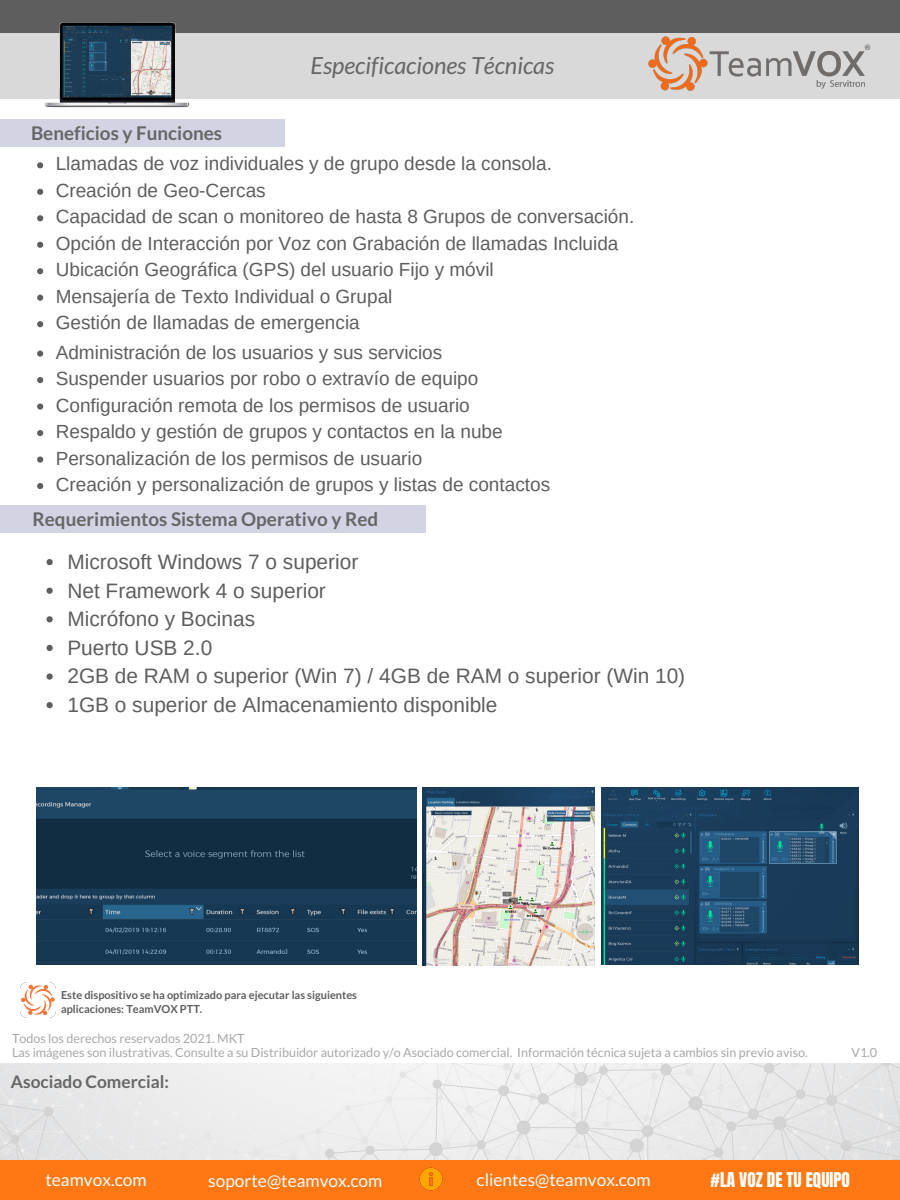
<style>
.page{position:relative;width:900px;height:1200px;background:#fff}
.page>*{position:absolute;margin:0;border:0;box-sizing:border-box;transform-origin:0 0}
.t1{font:italic 23.6px "Lato";color:#666}
.t2{font:20.9px "Arimo";color:#5e5e5e}
.t3{font:19px "Arimo";color:#5e5e5e}
.t4{font:700 18.9px "Lato";color:#666}
.t5{font:17.3px "Lato";color:#fff}
.t6{font:700 17.3px "Lato";color:#666}
.t7{font:17.3px "Anton";color:#fff}
.t8{font:12.6px "Lato";color:#a8a8a8}
.t9{font:700 11px "Lato";color:#5e5e5e}
</style>
<div class="page">
<div style="left:0;top:32px;width:900px;height:66px;background:#d9d9d9"></div>
<div style="left:0;top:0;width:900px;height:33px;background:#5e5e5e"></div>
<div style="left:0;top:1158px;width:900px;height:42px;background:#ff7813"></div>
<img style="left:419px;top:1167px;width:24px;height:24px">
<img style="left:0;top:1063px;width:900px;height:96px">
<img style="left:21px;top:983px;width:35px;height:35px">
<div style="left:0;top:120px;width:285px;height:26px;background:#d2d4e4"></div>
<div style="left:0;top:506px;width:425px;height:26px;background:#d2d4e4"></div>
<img style="left:638px;top:36px;width:240px;height:63px">
<svg style="left:47px;top:559px;width:6px;height:6px"></svg>
<svg style="left:47px;top:588px;width:6px;height:6px"></svg>
<svg style="left:47px;top:616px;width:6px;height:6px"></svg>
<svg style="left:47px;top:645px;width:6px;height:6px"></svg>
<svg style="left:47px;top:673px;width:6px;height:7px"></svg>
<svg style="left:47px;top:702px;width:6px;height:6px"></svg>
<svg style="left:37px;top:162px;width:6px;height:6px"></svg>
<svg style="left:37px;top:189px;width:6px;height:6px"></svg>
<svg style="left:37px;top:215px;width:6px;height:6px"></svg>
<svg style="left:37px;top:242px;width:6px;height:6px"></svg>
<svg style="left:37px;top:268px;width:6px;height:6px"></svg>
<svg style="left:37px;top:295px;width:6px;height:6px"></svg>
<svg style="left:37px;top:321px;width:6px;height:6px"></svg>
<img style="left:38px;top:22px;width:161px;height:86px">
<img style="left:423px;top:788px;width:171px;height:178px">
<img style="left:602px;top:788px;width:256px;height:177px">
<svg style="left:37px;top:351px;width:6px;height:6px"></svg>
<svg style="left:37px;top:377px;width:6px;height:6px"></svg>
<svg style="left:37px;top:404px;width:6px;height:6px"></svg>
<svg style="left:37px;top:430px;width:6px;height:6px"></svg>
<svg style="left:37px;top:457px;width:6px;height:6px"></svg>
<svg style="left:37px;top:483px;width:6px;height:6px"></svg>
<img style="left:36px;top:788px;width:380px;height:177px">
<p class="t4" style="left:31px;top:121px;width:193px">Beneficios y Funciones</p>
<p class="t1" style="left:310px;top:50px;width:245px">Especificaciones Técnicas</p>
<p class="t3" style="left:56px;top:153px;width:498px">Llamadas de voz individuales y de grupo desde la consola.</p>
<p class="t3" style="left:56px;top:180px;width:212px">Creación de Geo-Cercas</p>
<p class="t3" style="left:56px;top:206px;width:580px">Capacidad de scan o monitoreo de hasta 8 Grupos de conversación.</p>
<p class="t3" style="left:56px;top:233px;width:564px">Opción de Interacción por Voz con Grabación de llamadas Incluida</p>
<p class="t3" style="left:56px;top:259px;width:440px">Ubicación Geográfica (GPS) del usuario Fijo y móvil</p>
<p class="t3" style="left:56px;top:286px;width:338px">Mensajería de Texto Individual o Grupal</p>
<p class="t3" style="left:56px;top:312px;width:306px">Gestión de llamadas de emergencia</p>
<p class="t3" style="left:56px;top:342px;width:388px">Administración de los usuarios y sus servicios</p>
<p class="t3" style="left:56px;top:368px;width:424px">Suspender usuarios por robo o extravío de equipo</p>
<p class="t3" style="left:56px;top:394px;width:416px">Configuración remota de los permisos de usuario</p>
<p class="t3" style="left:56px;top:421px;width:448px">Respaldo y gestión de grupos y contactos en la nube</p>
<p class="t3" style="left:56px;top:447px;width:368px">Personalización de los permisos de usuario</p>
<p class="t3" style="left:56px;top:474px;width:496px">Creación y personalización de grupos y listas de contactos</p>
<p class="t4" style="left:33px;top:507px;width:347px">Requerimientos Sistema Operativo y Red</p>
<p class="t2" style="left:67px;top:550px;width:292px">Microsoft Windows 7 o superior</p>
<p class="t2" style="left:67px;top:579px;width:260px">Net Framework 4 o superior</p>
<p class="t2" style="left:67px;top:607px;width:189px">Micrófono y Bocinas</p>
<p class="t2" style="left:67px;top:636px;width:146px">Puerto USB 2.0</p>
<p class="t2" style="left:67px;top:664px;width:619px">2GB de RAM o superior (Win 7) / 4GB de RAM o superior (Win 10)</p>
<p class="t2" style="left:67px;top:693px;width:432px">1GB o superior de Almacenamiento disponible</p>
<p class="t9" style="left:61px;top:988px;width:298px">Este dispositivo se ha optimizado para ejecutar las siguientes</p>
<p class="t9" style="left:61px;top:1002px;width:143px">aplicaciones: TeamVOX PTT.</p>
<p class="t8" style="left:12px;top:1031px;width:234px">Todos los derechos reservados 2021. MKT</p>
<p class="t8" style="left:12px;top:1044px;width:797px">Las imágenes son ilustrativas. Consulte a su Distribuidor autorizado y/o Asociado comercial. Información técnica sujeta a cambios sin previo aviso.</p>
<p class="t8" style="left:851px;top:1044px;width:27px">V1.0</p>
<p class="t6" style="left:11px;top:1071px;width:160px">Asociado Comercial:</p>
<p class="t5" style="left:45px;top:1169px;width:103px">teamvox.com</p>
<p class="t5" style="left:208px;top:1170px;width:176px">soporte@teamvox.com</p>
<p class="t5" style="left:477px;top:1169px;width:175px">clientes@teamvox.com</p>
<p class="t7" style="left:711px;top:1167px;width:141px">#LA VOZ DE TU EQUIPO</p>
</div>
